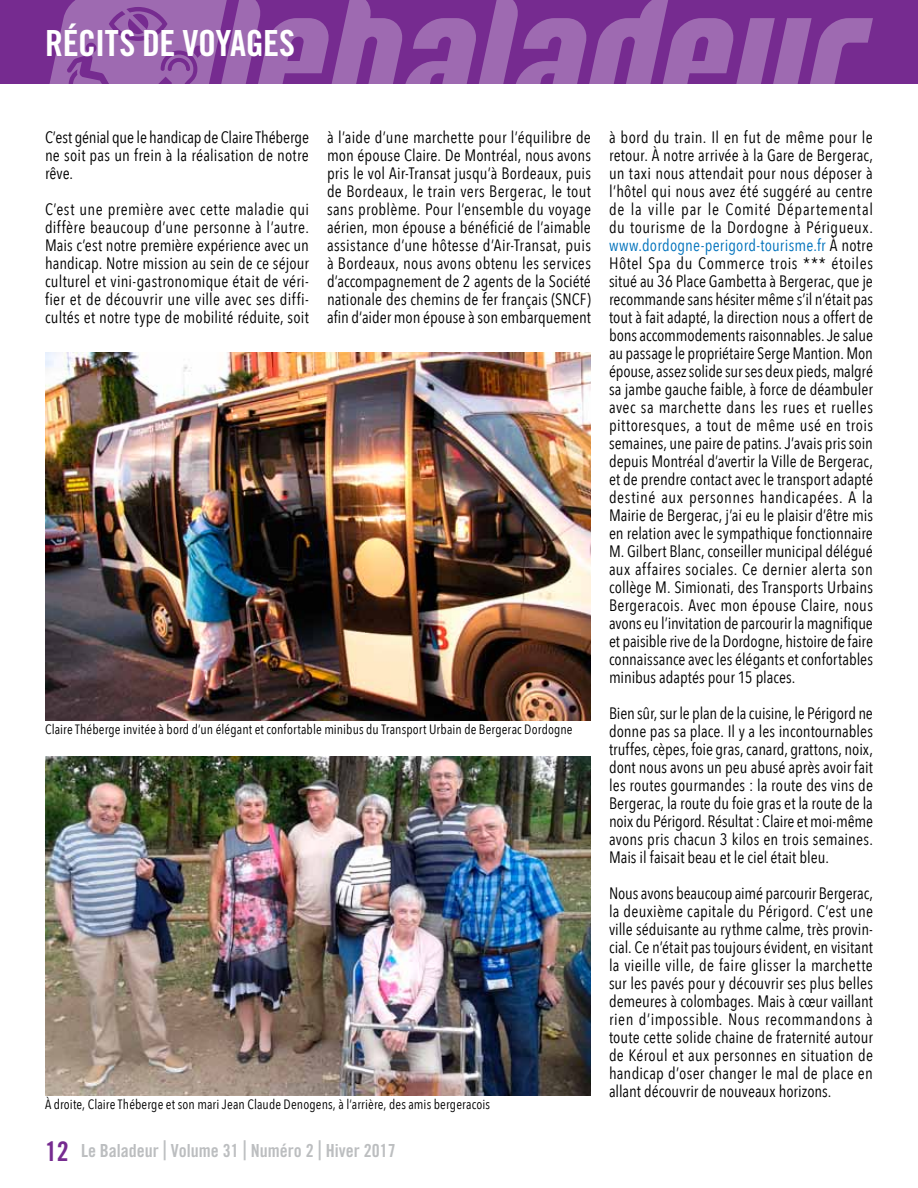
<style>
.page{position:relative;width:918px;height:1188px;background:#fff}
.page>*{position:absolute;margin:0;border:0;box-sizing:border-box;transform-origin:0 0}
.t1{font:36px "Trade Gothic Bold Cond Twenty";letter-spacing:-.01em;color:#fff}
.t2{font:18px "Trade Gothic Bold Cond Twenty";color:#bcbec0}
.t3{font:16.5px/18px "Avenir Next Condensed";letter-spacing:.005em;color:#000;text-align:justify}
.t4{font:13.5px "Avenir Next Condensed";letter-spacing:.01em;color:#000}
.s1{color:#0072bc}
.s2{font-size:27px;color:#762b90}
.s3{font-size:27px}
</style>
<div class="page">
<div style="left:0;top:0;width:918px;height:84px;background:#762b90"></div>
<svg style="left:49px;top:0;width:824px;height:84px"></svg>
<img style="left:45px;top:352px;width:546px;height:369px">
<img style="left:45px;top:756px;width:546px;height:340px">
<h1 class="t1" style="left:45px;top:21px;width:252px">récits de voyages</h1>
<p class="t3" style="left:327px;top:127px;width:266px">à l’aide d’une marchette pour l’équilibre de mon épouse Claire. De Montréal, nous avons pris le vol Air-Transat jusqu’à Bordeaux, puis de Bordeaux, le train vers Bergerac, le tout sans problème. Pour l’ensemble du voyage aérien, mon épouse a bénéficié de l’aimable assistance d’une hôtesse d’Air-Transat, puis à Bordeaux, nous avons obtenu les services d’accompagnement de 2 agents de la Société nationale des chemins de fer français (SNCF) afin d‘aider mon épouse à son embarquement</p>
<p class="t3" style="left:609px;top:127px;width:266px">à bord du train. Il en fut de même pour le retour. À notre arrivée à la Gare de Bergerac, un taxi nous attendait pour nous déposer à l’hôtel qui nous avez été suggéré au centre de la ville par le Comité Départemental du tourisme de la Dordogne à Périgueux. <span class="s1">www.dordogne-perigord-tourisme.fr</span> À notre Hôtel Spa du Commerce trois *** étoiles situé au 36 Place Gambetta à Bergerac, que je recommande sans hésiter même s’il n’était pas tout à fait adapté, la direction nous a offert de bons accommodements raisonnables. Je salue au passage le propriétaire Serge Mantion. Mon épouse, assez solide sur ses deux pieds, malgré sa jambe gauche faible, à force de déambuler avec sa marchette dans les rues et ruelles pittoresques, a tout de même usé en trois semaines, une paire de patins. J’avais pris soin depuis Montréal d’avertir la Ville de Bergerac, et de prendre contact avec le transport adapté destiné aux personnes handicapées. A la Mairie de Bergerac, j’ai eu le plaisir d’être mis en relation avec le sympathique fonctionnaire M. Gilbert Blanc, conseiller municipal délégué aux affaires sociales. Ce dernier alerta son collège M. Simionati, des Transports Urbains Bergeracois. Avec mon épouse Claire, nous avons eu l’invitation de parcourir la magnifique et paisible rive de la Dordogne, histoire de faire connaissance avec les élégants et confortables minibus adaptés pour 15 places.</p>
<p class="t3" style="left:609px;top:703px;width:266px">Bien sûr, sur le plan de la cuisine, le Périgord ne donne pas sa place. Il y a les incontournables truffes, cèpes, foie gras, canard, grattons, noix, dont nous avons un peu abusé après avoir fait les routes gourmandes : la route des vins de Bergerac, la route du foie gras et la route de la noix du Périgord. Résultat : Claire et moi-même avons pris chacun 3 kilos en trois semaines.<br>Mais il faisait beau et le ciel était bleu.</p>
<p class="t3" style="left:609px;top:883px;width:266px">Nous avons beaucoup aimé parcourir Bergerac, la deuxième capitale du Périgord. C’est une ville séduisante au rythme calme, très provin&shy;cial. Ce n’était pas toujours évident, en visitant la vieille ville, de faire glisser la marchette sur les pavés pour y découvrir ses plus belles demeures à colombages. Mais à cœur vaillant rien d’impossible. Nous recommandons à toute cette solide chaine de fraternité autour de Kéroul et aux personnes en situation de handicap d’oser changer le mal de place en allant découvrir de nouveaux horizons.</p>
<p class="t3" style="left:45px;top:127px;width:266px">C’est génial que le handicap de Claire Théberge ne soit pas un frein à la réalisation de notre rêve.</p>
<p class="t3" style="left:45px;top:199px;width:266px">C’est une première avec cette maladie qui diffère beaucoup d’une personne à l’autre.<br>Mais c’est notre première expérience avec un handicap. Notre mission au sein de ce séjour culturel et vini-gastronomique était de véri&shy;fier et de découvrir une ville avec ses diffi&shy;cultés et notre type de mobilité réduite, soit</p>
<p class="t4" style="left:45px;top:718px;width:529px">Claire Théberge invitée à bord d’un élégant et confortable minibus du Transport Urbain de Bergerac Dordogne</p>
<p class="t4" style="left:45px;top:1093px;width:447px">À droite, Claire Théberge et son mari Jean Claude Denogens, à l’arrière, des amis bergeracois</p>
<p class="t2" style="left:45px;top:1139px;width:352px"><span class="s2">12</span> Le Baladeur <span class="s3">|</span> Volume 31 <span class="s3">|</span> Numéro 2 <span class="s3">|</span> Hiver 2017</p>
</div>
